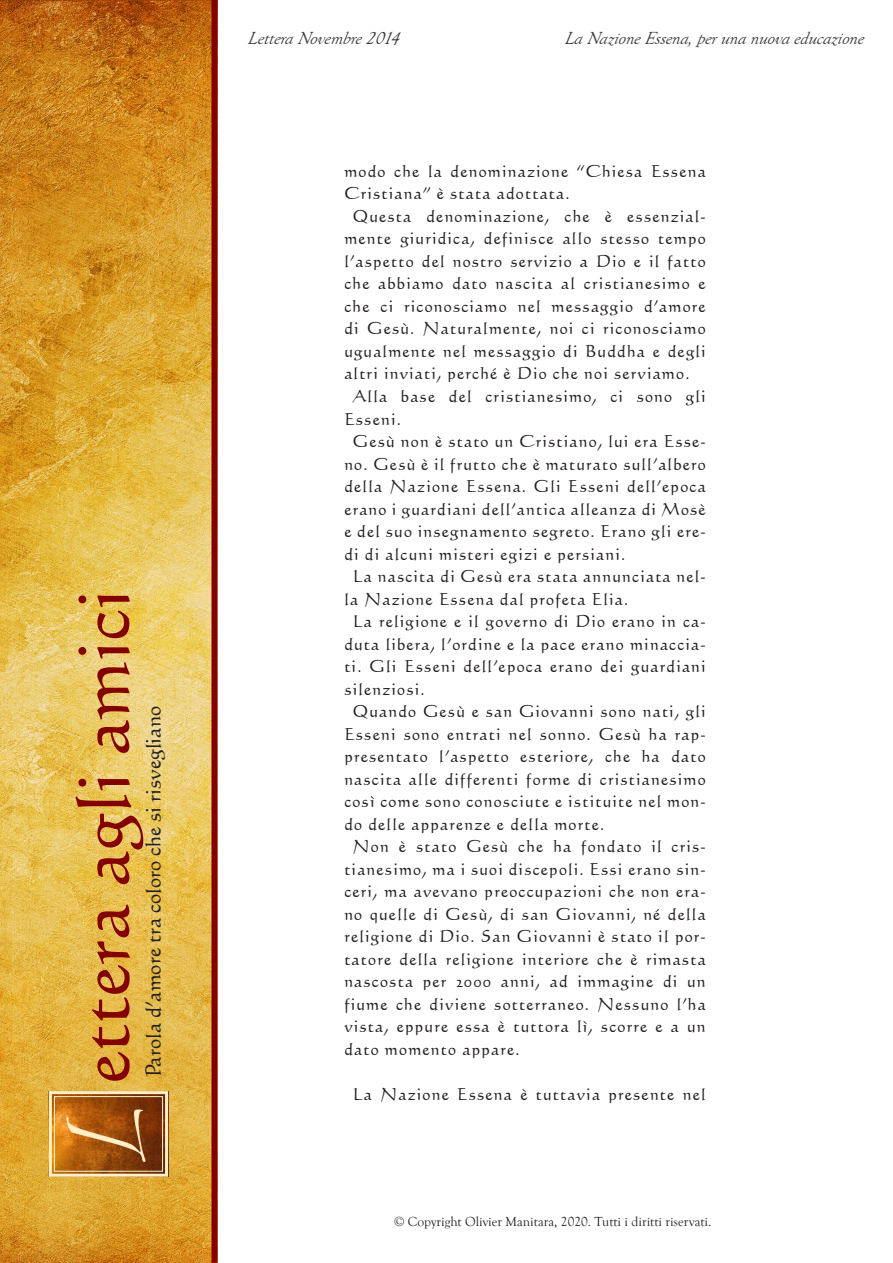
<style>
.page{position:relative;width:893px;height:1263px;background:#fff}
.page>*{position:absolute;margin:0;border:0;box-sizing:border-box;transform-origin:0 0}
.t1{font:73.5px "Calligraphic 421 BT Roman B";color:#820000}
.t2{font:21px "Calligraphic 421 BT Roman B";color:#231f20}
.t3{font:italic 18px "Goudy Old Style T";color:#3c3c3d}
.corps{font:16.5px/22.5px "Calligraphic 421 BT Roman B";letter-spacing:.07em;color:#231f20;text-align:justify}
.t4{font:13.5px "Goudy Old Style T";color:#231f20}
</style>
<div class="page">
<img style="left:0;top:0;width:211px;height:1263px">
<div style="left:211px;top:0;width:6px;height:1263px;background:#820000"></div>
<svg style="left:47px;top:1089px;width:123px;height:89px;background:#ca9a5a"></svg>
<div style="left:54px;top:1096px;width:109px;height:76px;border:1px solid #fff0c7"></div>
<img style="left:59px;top:1098px;width:97px;height:72px">
<h1 class="t1" style="left:55px;top:1083px;width:496px;rotate:-90deg">ettera agli amici</h1>
<p class="t2" style="left:140px;top:1077px;width:373px;rotate:-90deg">Parola d’amore tra coloro che si risvegliano</p>
<p class="t3" style="left:247px;top:28px;width:159px">LetteraNovembre2014</p>
<p class="t3" style="left:564px;top:28px;width:307px">LaNazioneEssena,perunanuovaeducazione</p>
<p class="corps" style="left:344px;top:159px;width:363px">modo che la denominazione “Chiesa Essena<br>Cristiana” è stata adottata.</p>
<p class="corps" style="left:344px;top:204px;width:363px;text-indent:9px">Questa denominazione, che è essenzial&shy;mente giuridica, definisce allo stesso tempo l’aspetto del nostro servizio a Dio e il fatto che abbiamo dato nascita al cristianesimo e che ci riconosciamo nel messaggio d’amore di Gesù. Naturalmente, noi ci riconosciamo ugualmente nel messaggio di Buddha e degli altri inviati, perché è Dio che noi serviamo.</p>
<p class="corps" style="left:344px;top:384px;width:363px;text-indent:9px">Alla base del cristianesimo, ci sono gli<br>Esseni.</p>
<p class="corps" style="left:344px;top:429px;width:363px;text-indent:9px">Gesù non è stato un Cristiano, lui era Esse&shy;no. Gesù è il frutto che è maturato sull’albero della Nazione Essena. Gli Esseni dell’epoca erano i guardiani dell’antica alleanza di Mosè e del suo insegnamento segreto. Erano gli ere&shy;di di alcuni misteri egizi e persiani.</p>
<p class="corps" style="left:344px;top:564px;width:363px;text-indent:9px">La nascita di Gesù era stata annunciata nel&shy;la Nazione Essena dal profeta Elia.</p>
<p class="corps" style="left:344px;top:609px;width:363px;text-indent:9px">La religione e il governo di Dio erano in ca&shy;duta libera, l’ordine e la pace erano minaccia&shy;ti. Gli Esseni dell’epoca erano dei guardiani silenziosi.</p>
<p class="corps" style="left:344px;top:699px;width:363px;text-indent:9px">Quando Gesù e san Giovanni sono nati, gli Esseni sono entrati nel sonno. Gesù ha rap&shy;presentato l’aspetto esteriore, che ha dato nascita alle differenti forme di cristianesimo così come sono conosciute e istituite nel mon&shy;do delle apparenze e della morte.</p>
<p class="corps" style="left:344px;top:834px;width:363px;text-indent:9px">Non è stato Gesù che ha fondato il cris&shy;tianesimo, ma i suoi discepoli. Essi erano sin&shy;ceri, ma avevano preoccupazioni che non era&shy;no quelle di Gesù, di san Giovanni, né della religione di Dio. San Giovanni è stato il por&shy;tatore della religione interiore che è rimasta nascosta per 2000 anni, ad immagine di un fiume che diviene sotterraneo. Nessuno l’ha vista, eppure essa è tuttora lì, scorre e a un dato momento appare.</p>
<p class="corps" style="left:353px;top:1082px;width:354px">La Nazione Essena è tuttavia presente nel</p>
<p class="t4" style="left:394px;top:1214px;width:319px">© Copyright Olivier Manitara, 2020. Tutti i diritti riservati.</p>
</div>
